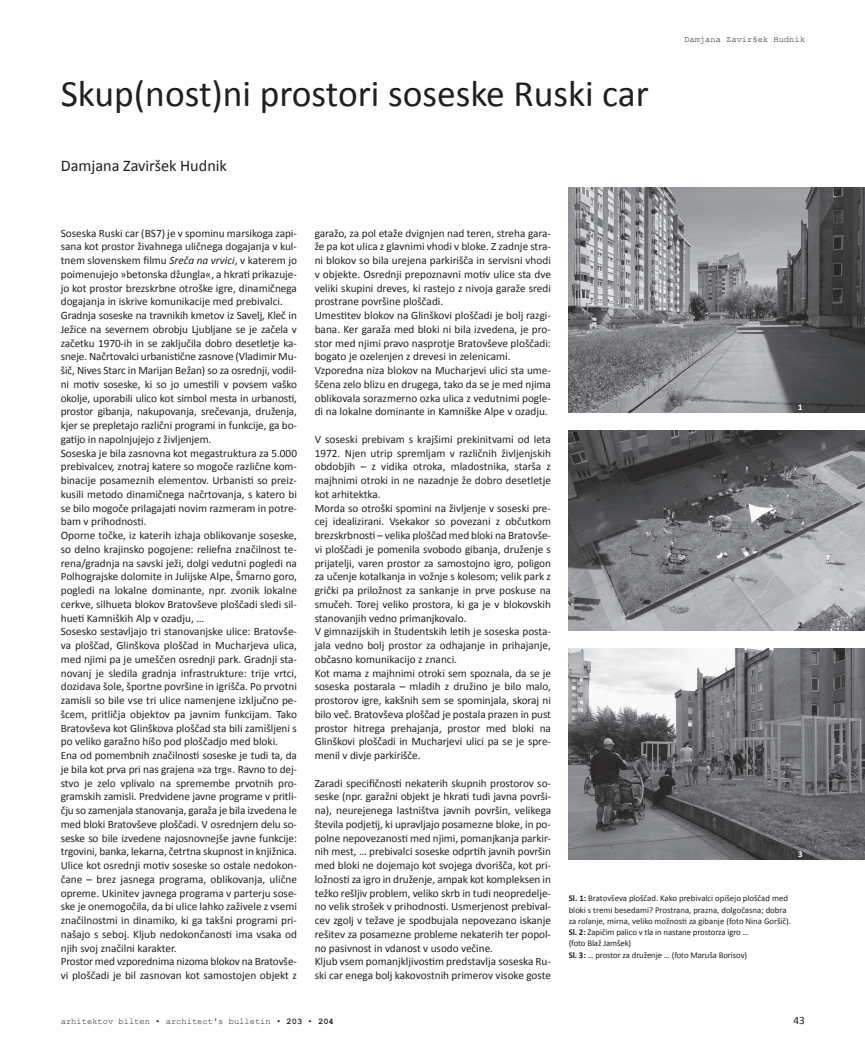
<style>
.page{position:relative;width:865px;height:1059px;background:#fff}
.page>*{position:absolute;margin:0;border:0;box-sizing:border-box;transform-origin:0 0}
.t1{font:37.5px "Calibri";color:#231f20}
.t2{font:16.25px "Calibri";color:#231f20}
.t3{font:11.25px/13.8px "Calibri";letter-spacing:-.005em;color:#231f20}
.t4{font:8.75px/11.2px "Calibri";letter-spacing:-.01em;color:#231f20}
.t5{font:8.75px "Courier New";color:#231f20}
.t6{font:700 8.75px "Calibri";color:#fff}
.t7{font:700 8.75px "Calibri";color:#231f20}
.s1{font-style:italic}
.s2{font-weight:700}
</style>
<div class="page">
<img style="left:569px;top:187px;width:296px;height:225px">
<img style="left:569px;top:430px;width:296px;height:200px">
<img style="left:569px;top:648px;width:296px;height:211px">
<h1 class="t1" style="left:61px;top:70px;width:590px">Skup(nost)ni prostori soseske Ruski car</h1>
<h2 class="t2" style="left:61px;top:156px;width:168px">Damjana Zaviršek Hudnik</h2>
<p class="t5" style="left:684px;top:35px;width:122px">Damjana Zaviršek Hudnik</p>
<p class="t3" style="left:61px;top:226px;width:238px">Soseska Ruski car (BS7) je v spominu marsikoga zapi&shy;sana kot prostor živahnega uličnega dogajanja v kul&shy;tnem slovenskem filmu <span class="s1">Sreča na vrvici</span>, v katerem jo poimenujejo »betonska džungla«, a hkrati prikazuje&shy;jo kot prostor brezskrbne otroške igre, dinamičnega dogajanja in iskrive komunikacije med prebivalci.<br>Gradnja soseske na travnikih kmetov iz Savelj, Kleč in Ježice na severnem obrobju Ljubljane se je začela v začetku 1970-ih in se zaključila dobro desetletje ka&shy;sneje. Načrtovalci urbanistične zasnove (Vladimir Mu&shy;šič, Nives Starc in Marijan Bežan) so za osrednji, vodil&shy;ni motiv soseske, ki so jo umestili v povsem vaško okolje, uporabili ulico kot simbol mesta in urbanosti, prostor gibanja, nakupovanja, srečevanja, druženja, kjer se prepletajo različni programi in funkcije, ga bo&shy;gatijo in napolnjujejo z življenjem.<br>Soseska je bila zasnovna kot megastruktura za 5.000 prebivalcev, znotraj katere so mogoče različne kom&shy;binacije posameznih elementov. Urbanisti so preiz&shy;kusili metodo dinamičnega načrtovanja, s katero bi se bilo mogoče prilagajati novim razmeram in potre&shy;bam v prihodnosti.<br>Oporne točke, iz katerih izhaja oblikovanje soseske, so delno krajinsko pogojene: reliefna značilnost te&shy;rena/gradnja na savski ježi, dolgi vedutni pogledi na Polhograjske dolomite in Julijske Alpe, Šmarno goro, pogledi na lokalne dominante, npr. zvonik lokalne cerkve, silhueta blokov Bratovševe ploščadi sledi sil&shy;hueti Kamniških Alp v ozadju, …<br>Sosesko sestavljajo tri stanovanjske ulice: Bratovše&shy;va ploščad, Glinškova ploščad in Mucharjeva ulica, med njimi pa je umeščen osrednji park. Gradnji sta&shy;novanj je sledila gradnja infrastrukture: trije vrtci, dozidava šole, športne površine in igrišča. Po prvotni zamisli so bile vse tri ulice namenjene izključno pe&shy;šcem, pritličja objektov pa javnim funkcijam. Tako Bratovševa kot Glinškova ploščad sta bili zamišljeni s po veliko garažno hišo pod ploščadjo med bloki.<br>Ena od pomembnih značilnosti soseske je tudi ta, da je bila kot prva pri nas grajena »za trg«. Ravno to dej&shy;stvo je zelo vplivalo na spremembe prvotnih pro&shy;gramskih zamisli. Predvidene javne programe v pritli&shy;čju so zamenjala stanovanja, garaža je bila izvedena le med bloki Bratovševe ploščadi. V osrednjem delu so&shy;seske so bile izvedene najosnovnejše javne funkcije: trgovini, banka, lekarna, četrtna skupnost in knjižnica.<br>Ulice kot osrednji motiv soseske so ostale nedokon&shy;čane – brez jasnega programa, oblikovanja, ulične opreme. Ukinitev javnega programa v parterju sose&shy;ske je onemogočila, da bi ulice lahko zaživele z vsemi značilnostmi in dinamiko, ki ga takšni programi pri&shy;našajo s seboj. Kljub nedokončanosti ima vsaka od njih svoj značilni karakter.<br>Prostor med vzporednima nizoma blokov na Bratovše&shy;vi ploščadi je bil zasnovan kot samostojen objekt z</p>
<p class="t3" style="left:315px;top:226px;width:238px">garažo, za pol etaže dvignjen nad teren, streha gara&shy;že pa kot ulica z glavnimi vhodi v bloke. Z zadnje stra&shy;ni blokov so bila urejena parkirišča in servisni vhodi v objekte. Osrednji prepoznavni motiv ulice sta dve veliki skupini dreves, ki rastejo z nivoja garaže sredi prostrane površine ploščadi.<br>Umestitev blokov na Glinškovi ploščadi je bolj razgi&shy;bana. Ker garaža med bloki ni bila izvedena, je pro&shy;stor med njimi pravo nasprotje Bratovševe ploščadi: bogato je ozelenjen z drevesi in zelenicami.<br>Vzporedna niza blokov na Mucharjevi ulici sta ume&shy;ščena zelo blizu en drugega, tako da se je med njima oblikovala sorazmerno ozka ulica z vedutnimi pogle&shy;di na lokalne dominante in Kamniške Alpe v ozadju.</p>
<p class="t3" style="left:315px;top:432px;width:238px">V soseski prebivam s krajšimi prekinitvami od leta 1972. Njen utrip spremljam v različnih življenjskih obdobjih – z vidika otroka, mladostnika, starša z majhnimi otroki in ne nazadnje že dobro desetletje kot arhitektka.<br>Morda so otroški spomini na življenje v soseski pre&shy;cej idealizirani. Vsekakor so povezani z občutkom brezskrbnosti – velika ploščad med bloki na Bratovše&shy;vi ploščadi je pomenila svobodo gibanja, druženje s prijatelji, varen prostor za samostojno igro, poligon za učenje kotalkanja in vožnje s kolesom; velik park z grički pa priložnost za sankanje in prve poskuse na smučeh. Torej veliko prostora, ki ga je v blokovskih stanovanjih vedno primanjkovalo.<br>V gimnazijskih in študentskih letih je soseska posta&shy;jala vedno bolj prostor za odhajanje in prihajanje, občasno komunikacijo z znanci.<br>Kot mama z majhnimi otroki sem spoznala, da se je soseska postarala – mladih z družino je bilo malo, prostorov igre, kakšnih sem se spominjala, skoraj ni bilo več. Bratovševa ploščad je postala prazen in pust prostor hitrega prehajanja, prostor med bloki na Glinškovi ploščadi in Mucharjevi ulici pa se je spre&shy;menil v divje parkirišče.</p>
<p class="t3" style="left:315px;top:776px;width:238px">Zaradi specifičnosti nekaterih skupnih prostorov so&shy;seske (npr. garažni objekt je hkrati tudi javna površi&shy;na), neurejenega lastništva javnih površin, velikega števila podjetij, ki upravljajo posamezne bloke, in po&shy;polne nepovezanosti med njimi, pomanjkanja parkir&shy;nih mest, … prebivalci soseske odprtih javnih površin med bloki ne dojemajo kot svojega dvorišča, kot pri&shy;ložnosti za igro in druženje, ampak kot kompleksen in težko rešljiv problem, veliko skrb in tudi neopredelje&shy;no velik strošek v prihodnosti. Usmerjenost prebival&shy;cev zgolj v težave je spodbujala nepovezano iskanje rešitev za posamezne probleme nekaterih ter popol&shy;no pasivnost in vdanost v usodo večine.<br>Kljub vsem pomanjkljivostim predstavlja soseska Ru&shy;ski car enega bolj kakovostnih primerov visoke goste</p>
<p class="t6" style="left:798px;top:402px;width:6px">1</p>
<p class="t7" style="left:798px;top:620px;width:6px">2</p>
<p class="t6" style="left:798px;top:849px;width:6px">3</p>
<p class="t4" style="left:569px;top:893px;width:224px"><span class="s2">Sl. 1:</span> Bratovševa ploščad. Kako prebivalci opišejo ploščad med bloki s tremi besedami? Prostrana, prazna, dolgočasna; dobra za rolanje, mirna, veliko možnosti za gibanje (foto Nina Goršič).<br><span class="s2">Sl. 2:</span> Zapičim palico v tla in nastane prostorza igro …<br>(foto Blaž Jamšek)<br><span class="s2">Sl. 3:</span> … prostor za druženje … (foto Maruša Borisov)</p>
<p class="t5" style="left:61px;top:1016px;width:275px">arhitektov bilten • architect's bulletin • <span class="s2">203</span> • <span class="s2">204</span></p>
<p class="t3" style="left:793px;top:1013px;width:13px">43</p>
</div>
